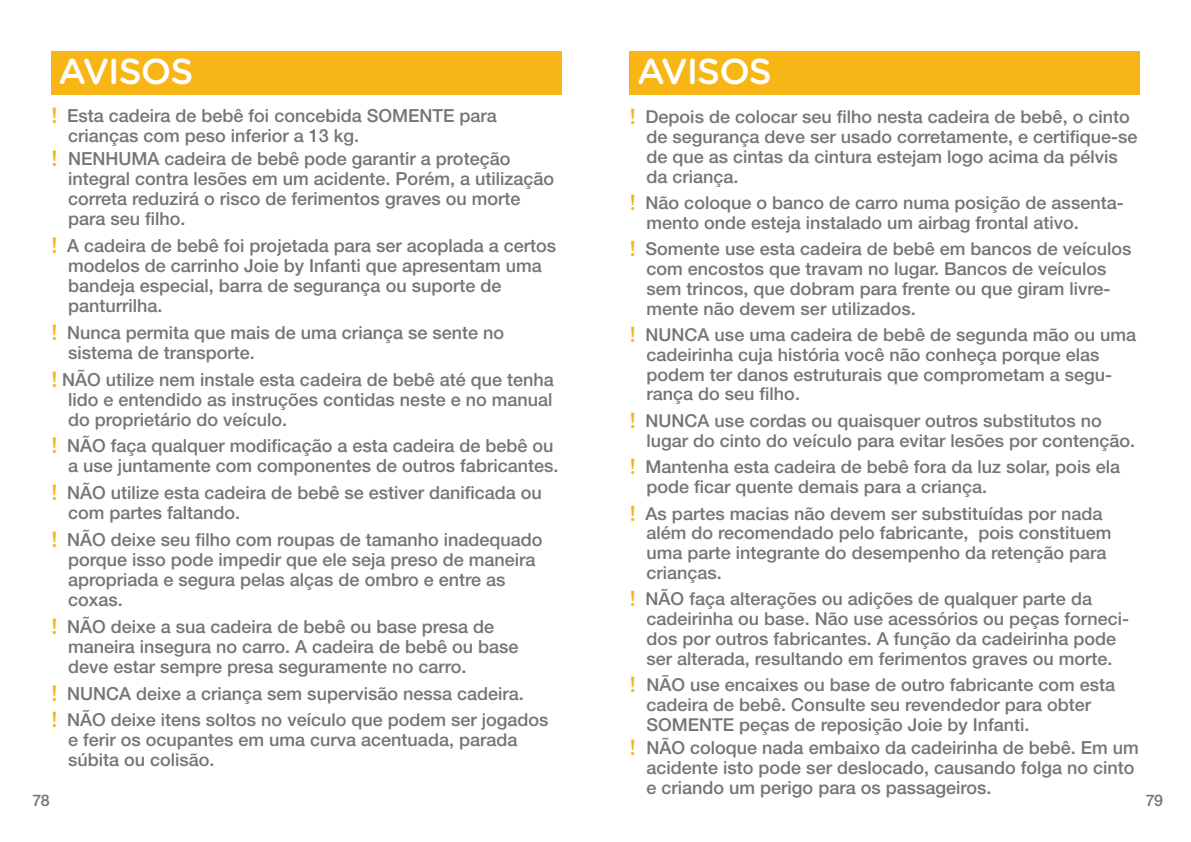
<style>
.page{position:relative;width:1191px;height:842px;background:#fff}
.page>*{position:absolute;margin:0;border:0;box-sizing:border-box;transform-origin:0 0}
.t1{font:500 36px "Gotham Rounded";letter-spacing:-.025em;color:#fff}
.t2{font:500 18px/20px "Helvetica Neue LT Std";color:#767575}
.t3{font:500 17.8px/19.8px "Helvetica Neue LT Std";color:#767575}
.t4{font:500 16px "Helvetica Neue LT Std";color:#767575}
.s1{font-family:"Gotham Rounded";font-size:22px;color:#f8b616}
.s2{font-family:"Gotham Rounded";font-size:21.8px;color:#f8b616}
</style>
<div class="page">
<div style="left:51px;top:51px;width:510px;height:44px;background:#f8b616"></div>
<div style="left:629px;top:51px;width:511px;height:44px;background:#f8b616"></div>
<h1 class="t1" style="left:59px;top:46px;width:136px">AVISOS</h1>
<p class="t2" style="left:68px;top:106px;width:430px;text-indent:-17px"><span class="s1">!</span> Esta cadeira de bebê foi concebida SOMENTE para crianças com peso inferior a 13 kg.</p>
<p class="t2" style="left:68px;top:148px;width:487px;text-indent:-17px"><span class="s1">!</span> NENHUMA cadeira de bebê pode garantir a proteção integral contra lesões em um acidente. Porém, a utilização correta reduzirá o risco de ferimentos graves ou morte para seu filho.</p>
<p class="t2" style="left:68px;top:235px;width:490px;text-indent:-17px"><span class="s1">!</span> A cadeira de bebê foi projetada para ser acoplada a certos modelos de carrinho Joie by Infanti que apresentam uma bandeja especial, barra de segurança ou suporte de panturrilha.</p>
<p class="t2" style="left:68px;top:322px;width:437px;text-indent:-17px"><span class="s1">!</span> Nunca permita que mais de uma criança se sente no sistema de transporte.</p>
<p class="t2" style="left:68px;top:369px;width:487px;text-align:justify;text-indent:-17px"><span class="s1">!</span> NÃO utilize nem instale esta cadeira de bebê até que tenha lido e entendido as instruções contidas neste e no manual do proprietário do veículo.</p>
<p class="t2" style="left:51px;top:436px;width:509px;text-align:right"><span class="s1">!</span> NÃO faça qualquer modificação a esta cadeira de bebê ou a use juntamente com componentes de outros fabricantes.</p>
<p class="t2" style="left:68px;top:483px;width:475px;text-indent:-17px"><span class="s1">!</span> NÃO utilize esta cadeira de bebê se estiver danificada ou com partes faltando.</p>
<p class="t2" style="left:68px;top:529px;width:476px;text-indent:-17px"><span class="s1">!</span> NÃO deixe seu filho com roupas de tamanho inadequado porque isso pode impedir que ele seja preso de maneira apropriada e segura pelas alças de ombro e entre as coxas.</p>
<p class="t2" style="left:68px;top:616px;width:452px;text-indent:-17px"><span class="s1">!</span> NÃO deixe a sua cadeira de bebê ou base presa de maneira insegura no carro. A cadeira de bebê ou base deve estar sempre presa seguramente no carro.</p>
<p class="t2" style="left:51px;top:683px;width:474px"><span class="s1">!</span> NUNCA deixe a criança sem supervisão nessa cadeira.</p>
<p class="t3" style="left:68px;top:710px;width:482px;text-indent:-17px"><span class="s2">!</span> NÃO deixe itens soltos no veículo que podem ser jogados e ferir os ocupantes em uma curva acentuada, parada súbita ou colisão.</p>
<h1 class="t1" style="left:637px;top:46px;width:136px">AVISOS</h1>
<p class="t3" style="left:646px;top:107px;width:492px;text-indent:-17px"><span class="s2">!</span> Depois de colocar seu filho nesta cadeira de bebê, o cinto de segurança deve ser usado corretamente, e certifique-se de que as cintas da cintura estejam logo acima da pélvis da criança.</p>
<p class="t3" style="left:646px;top:193px;width:478px;text-indent:-17px"><span class="s2">!</span> Não coloque o banco de carro numa posição de assenta&shy;mento onde esteja instalado um airbag frontal ativo.</p>
<p class="t3" style="left:646px;top:239px;width:486px;text-indent:-17px"><span class="s2">!</span> Somente use esta cadeira de bebê em bancos de veículos com encostos que travam no lugar. Bancos de veículos sem trincos, que dobram para frente ou que giram livre&shy;mente não devem ser utilizados.</p>
<p class="t3" style="left:646px;top:325px;width:491px;text-indent:-17px"><span class="s2">!</span> NUNCA use uma cadeira de bebê de segunda mão ou uma cadeirinha cuja história você não conheça porque elas podem ter danos estruturais que comprometam a segu&shy;rança do seu filho.</p>
<p class="t3" style="left:646px;top:411px;width:490px;text-indent:-17px"><span class="s2">!</span> NUNCA use cordas ou quaisquer outros substitutos no lugar do cinto do veículo para evitar lesões por contenção.</p>
<p class="t3" style="left:646px;top:457px;width:475px;text-indent:-17px"><span class="s2">!</span> Mantenha esta cadeira de bebê fora da luz solar, pois ela pode ficar quente demais para a criança.</p>
<p class="t3" style="left:646px;top:503px;width:466px;text-indent:-17px"><span class="s2">!</span> As partes macias não devem ser substituídas por nada além do recomendado pelo fabricante, pois constituem uma parte integrante do desempenho da retenção para crianças.</p>
<p class="t3" style="left:646px;top:589px;width:484px;text-indent:-17px"><span class="s2">!</span> NÃO faça alterações ou adições de qualquer parte da cadeirinha ou base. Não use acessórios ou peças forneci&shy;dos por outros fabricantes. A função da cadeirinha pode ser alterada, resultando em ferimentos graves ou morte.</p>
<p class="t3" style="left:646px;top:675px;width:470px;text-indent:-17px"><span class="s2">!</span> NÃO use encaixes ou base de outro fabricante com esta cadeira de bebê. Consulte seu revendedor para obter<br>SOMENTE peças de reposição Joie by Infanti.</p>
<p class="t2" style="left:646px;top:737px;width:494px;text-indent:-17px"><span class="s1">!</span> NÃO coloque nada embaixo da cadeirinha de bebê. Em um acidente isto pode ser deslocado, causando folga no cinto e criando um perigo para os passageiros.</p>
<p class="t4" style="left:32px;top:791px;width:19px">78</p>
<p class="t4" style="left:1145px;top:791px;width:19px">79</p>
</div>
